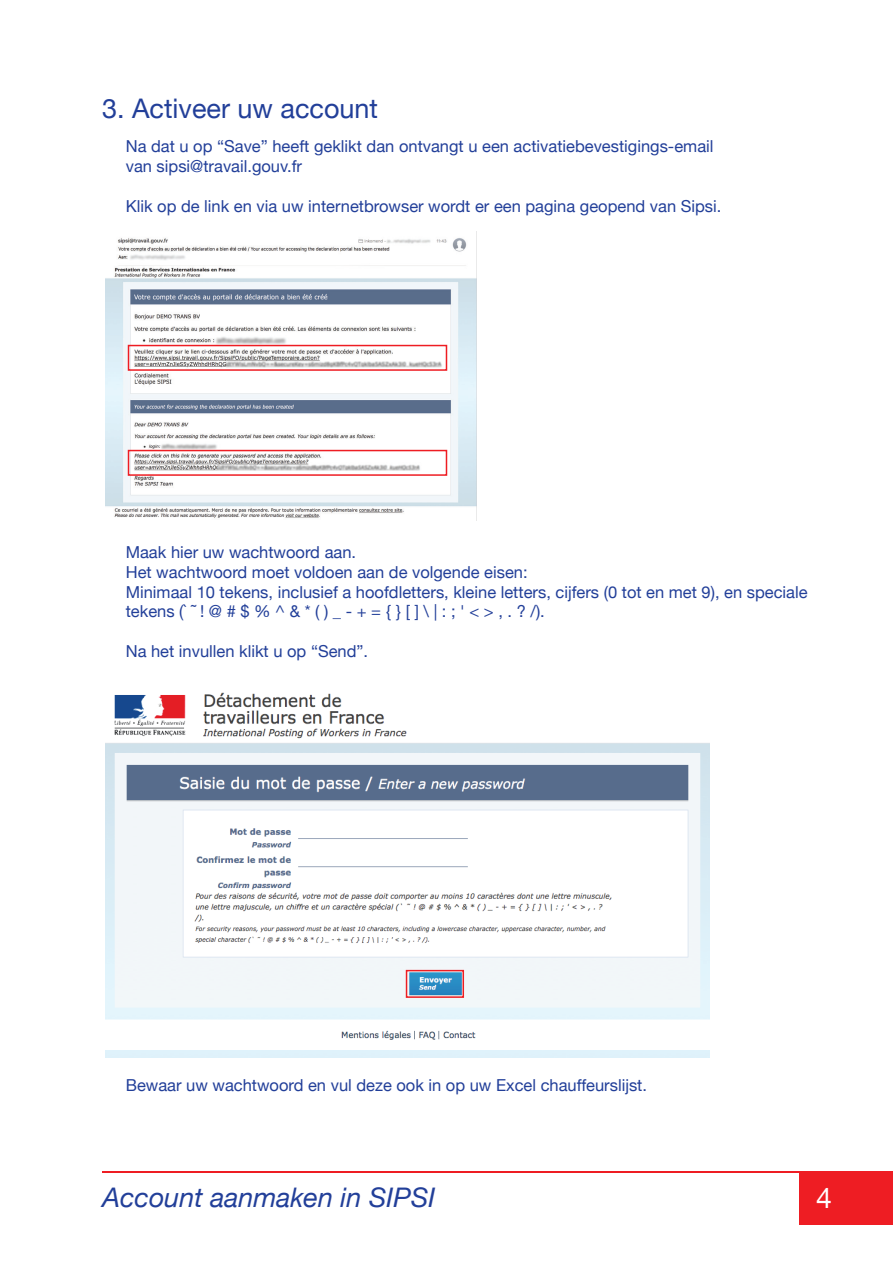
<style>
.page{position:relative;width:893px;height:1263px;background:#fff}
.page>*{position:absolute;margin:0;border:0;box-sizing:border-box;transform-origin:0 0}
.t1{font:28.5px "Helvetica Neue";color:#fff}
.t2{font:italic 27px "Helvetica Neue";color:#223f99}
.t3{font:27px "Helvetica Neue";color:#223f99}
.t4{font:16.5px/19.8px "Helvetica Neue";color:#223f99}
</style>
<div class="page">
<img style="left:105px;top:231px;width:372px;height:289px">
<img style="left:105px;top:692px;width:604px;height:365px">
<div style="left:800px;top:1172px;width:93px;height:52px;background:#ee1d23"></div>
<hr style="left:102px;top:1171px;width:698px;height:2px;background:#ee1d23">
<div style="left:406px;top:970px;width:58px;height:28px;border:2px solid #ee1e23"></div>
<div style="left:128px;top:345px;width:319px;height:26px;border:2px solid #ee1d23"></div>
<div style="left:128px;top:450px;width:319px;height:26px;border:2px solid #ee1d23"></div>
<h2 class="t3" style="left:102px;top:89px;width:278px">3. Activeer uw account</h2>
<p class="t4" style="left:126px;top:137px;width:589px">Na dat u op “Save” heeft geklikt dan ontvangt u een activatiebevestigings-email van sipsi@travail.gouv.fr</p>
<p class="t4" style="left:126px;top:197px;width:597px">Klik op de link en via uw internetbrowser wordt er een pagina geopend van Sipsi.</p>
<p class="t4" style="left:126px;top:543px;width:683px">Maak hier uw wachtwoord aan.<br>Het wachtwoord moet voldoen aan de volgende eisen:<br>Minimaal 10 tekens, inclusief a hoofdletters, kleine letters, cijfers (0 tot en met 9), en speciale tekens (` ˜ ! @ # $ % ^ &amp; * ( ) _ - + = { } [ ] \ | : ; ' &lt; &gt; , . ? /).</p>
<p class="t4" style="left:126px;top:642px;width:244px">Na het invullen klikt u op “Send”.</p>
<p class="t4" style="left:126px;top:1076px;width:523px">Bewaar uw wachtwoord en vul deze ook in op uw Excel chauffeurslijst.</p>
<h2 class="t2" style="left:102px;top:1178px;width:335px">Account aanmaken in SIPSI</h2>
<h1 class="t1" style="left:816px;top:1177px;width:17px">4</h1>
</div>
